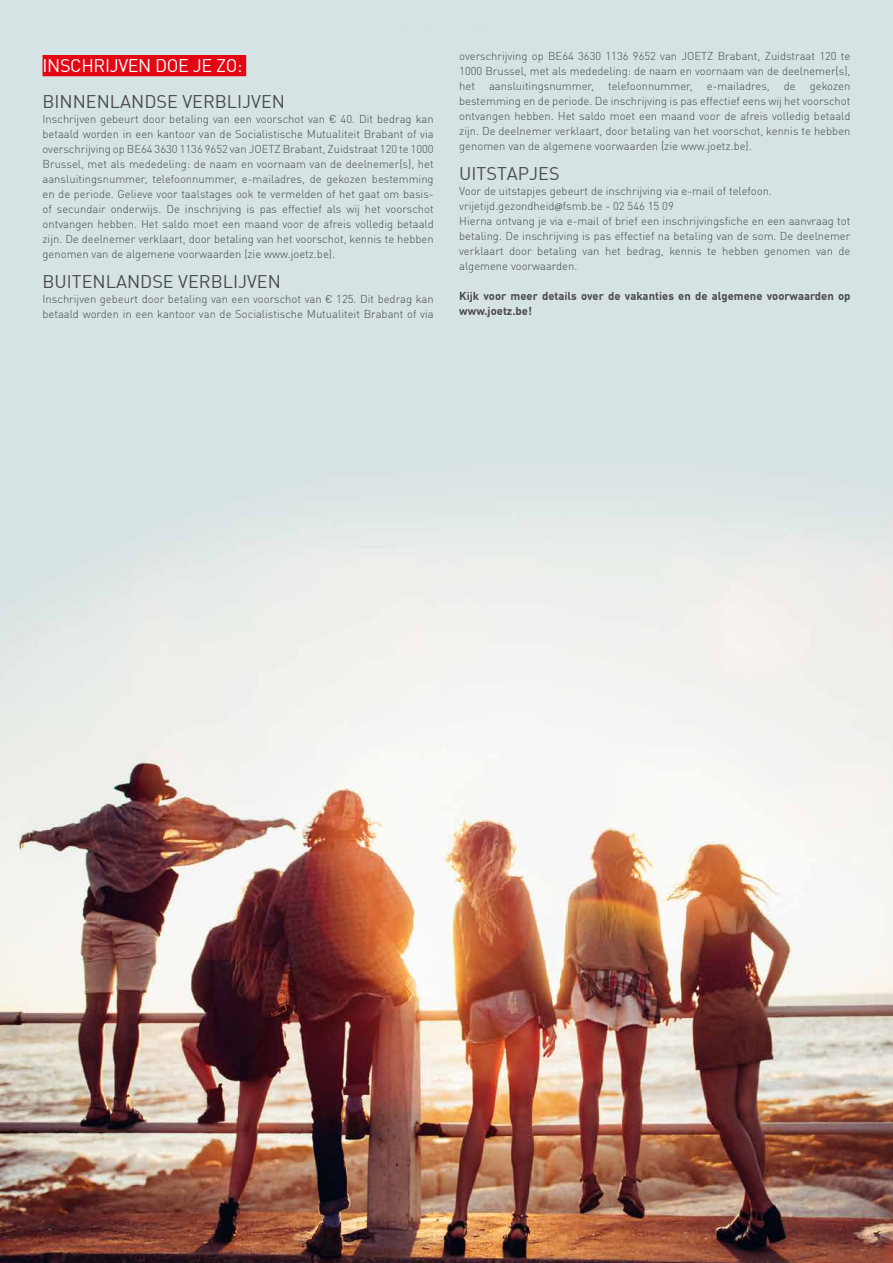
<style>
.page{position:relative;width:893px;height:1263px;background:#fff}
.page>*{position:absolute;margin:0;border:0;box-sizing:border-box;transform-origin:0 0}
.t1{font:18px "DIN Offc";color:#4a4a49}
.t2{font:18px "DIN Offc";letter-spacing:-.02em;color:#fff}
.t3{font:300 11.25px/15px "DIN Offc";color:#4a4a49;text-align:justify}
.t4{font:700 11.25px/15px "DIN Offc";color:#4a4a49}
.s1{font-family:"Myriad Pro";font-weight:400}
</style>
<div class="page">
<img style="left:0;top:0;width:893px;height:1263px">
<div style="left:43px;top:55px;width:203px;height:21px;background:#e30613"></div>
<h1 class="t2" style="left:43px;top:54px;width:201px">INSCHRIJVEN DOE JE ZO:</h1>
<h1 class="t1" style="left:43px;top:90px;width:244px">BINNENLANDSE VERBLIJVEN</h1>
<p class="t3" style="left:43px;top:111px;width:393px">Inschrijven gebeurt door betaling van een voorschot van € 40. Dit bedrag kan betaald worden in een kantoor van de Socialistische Mutualiteit Brabant of via overschrijving op BE64 3630 1136 9652 van JOETZ Brabant, Zuidstraat 120 te 1000<br>Brussel, met als mededeling: de naam en voornaam van de deelnemer(s), het aansluitingsnummer, telefoonnummer, e-mailadres, de gekozen bestemming en de periode. Gelieve voor taalstages ook te vermelden of het gaat om basis&shy;of secundair onderwijs. De inschrijving is pas effectief als wij het voorschot ontvangen hebben. Het saldo moet een maand voor de afreis volledig betaald zijn. De deelnemer verklaart, door betaling van het voorschot, kennis te hebben genomen van de algemene voorwaarden (zie www.joetz.be).</p>
<h1 class="t1" style="left:43px;top:270px;width:240px">BUITENLANDSE VERBLIJVEN</h1>
<p class="t3" style="left:43px;top:291px;width:393px">Inschrijven gebeurt door betaling van een voorschot van € 125. Dit bedrag kan betaald worden in een kantoor van de Socialistische Mutualiteit Brabant of via</p>
<p class="t3" style="left:459px;top:48px;width:393px">overschrijving op BE64 3630 1136 9652 van JOETZ Brabant, Zuidstraat 120 te 1000 Brussel, met als mededeling: de naam en voornaam van de deelnemer(s), het aansluitingsnummer, telefoonnummer, e-mailadres, de gekozen bestemming en de periode. De inschrijving is pas effectief eens wij het voorschot ontvangen hebben. Het saldo moet een maand voor de afreis volledig betaald zijn. De deelnemer verklaart, door betaling van het voorschot, kennis te hebben genomen van de algemene voorwaarden (zie www.joetz.be).</p>
<h1 class="t1" style="left:459px;top:162px;width:102px">UITSTAPJES</h1>
<p class="t3" style="left:459px;top:183px;width:393px;text-align:left">Voor de uitstapjes gebeurt de inschrijving via e-mail of telefoon. vrijetijd.gezondheid<span class="s1">@</span>fsmb.be - 02 546 15 09<br>Hierna ontvang je via e-mail of brief een inschrijvingsfiche en een aanvraag tot betaling. De inschrijving is pas effectief na betaling van de som. De deelnemer verklaart door betaling van het bedrag, kennis te hebben genomen van de algemene voorwaarden.</p>
<p class="t4" style="left:459px;top:288px;width:393px">Kijk voor meer details over de vakanties en de algemene voorwaarden op www.joetz.be!</p>
</div>
